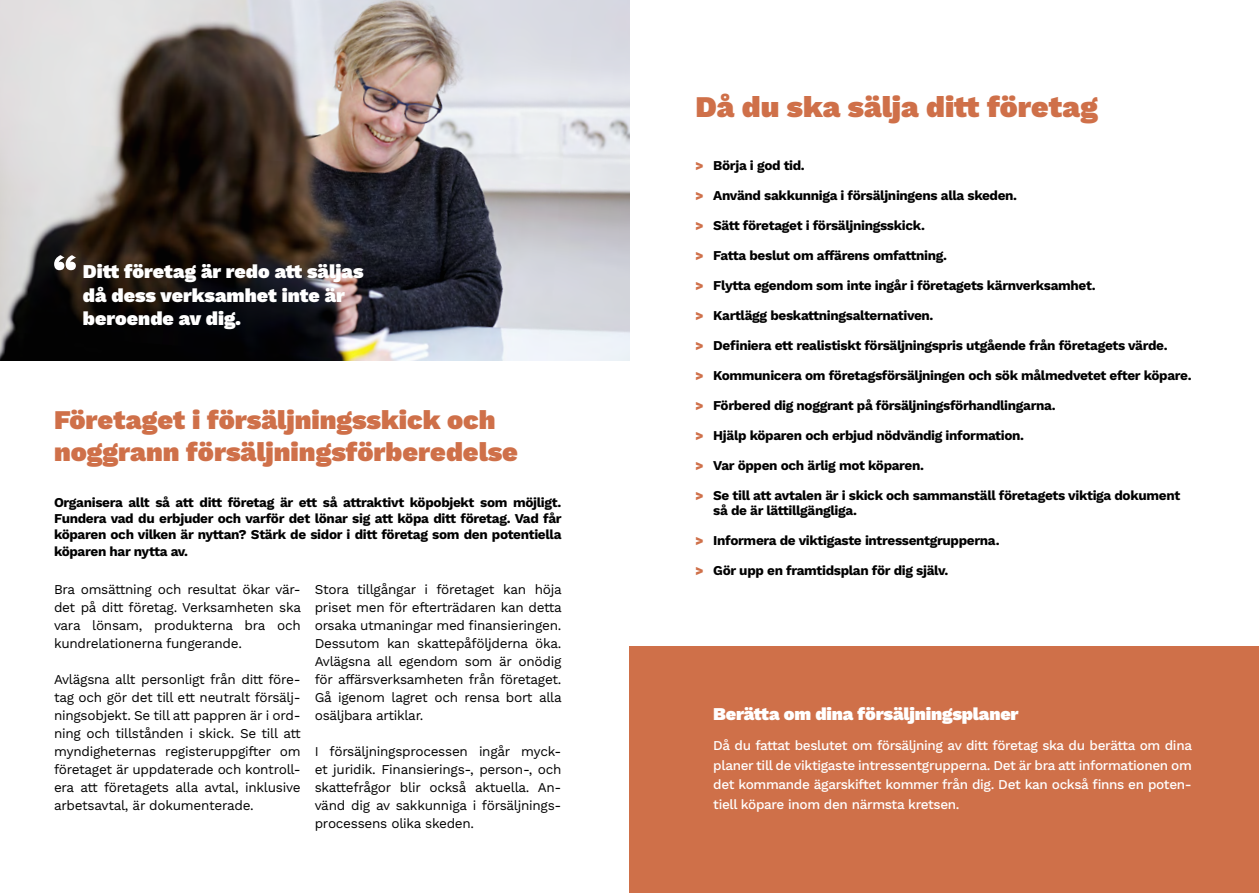
<style>
.page{position:relative;width:1259px;height:893px;background:#fff}
.page>*{position:absolute;margin:0;border:0;box-sizing:border-box;transform-origin:0 0}
.t1{font:900 30px "Work Sans";color:#cf7049}
.t2{font:900 27px/32.4px "Work Sans";color:#cf7049}
.t3{font:900 19.5px/23.4px "Work Sans";color:#fff}
.t4{font:900 18px "Work Sans";letter-spacing:-.01em;color:#fff}
.t5{font:700 13.5px/16.2px "Work Sans";letter-spacing:-.025em;color:#000;text-align:justify}
.t6{font:13.5px/18px "Work Sans";letter-spacing:-.02em;color:#000;text-align:justify}
.t7{font:500 13.5px/19.5px "Work Sans";letter-spacing:-.025em;color:#fff;text-align:justify}
.t8{font:900 13.5px "Work Sans";color:#cf7049}
</style>
<div class="page">
<img style="left:0;top:0;width:629px;height:360px">
<div style="left:629px;top:646px;width:630px;height:247px;background:#cf7049"></div>
<svg style="left:54px;top:255px;width:22px;height:15px"></svg>
<h3 class="t3" style="left:83px;top:261px;width:282px">Ditt företag är redo att säljas då dess verksamhet inte är beroende av dig.</h3>
<h2 class="t2" style="left:54px;top:405px;width:465px">Företaget i försäljningsskick och noggrann försäljningsförberedelse</h2>
<p class="t5" style="left:54px;top:495px;width:509px">Organisera allt så att ditt företag är ett så attraktivt köpobjekt som möjligt.<br>Fundera vad du erbjuder och varför det lönar sig att köpa ditt företag. Vad får köparen och vilken är nyttan? Stärk de sidor i ditt företag som den potentiella köparen har nytta av.</p>
<p class="t6" style="left:54px;top:581px;width:248px">Bra omsättning och resultat ökar vär&shy;det på ditt företag. Verksamheten ska vara lönsam, produkterna bra och kundrelationerna fungerande.</p>
<p class="t6" style="left:54px;top:671px;width:248px">Avlägsna allt personligt från ditt före&shy;tag och gör det till ett neutralt försälj&shy;ningsobjekt. Se till att pappren är i ord&shy;ning och tillstånden i skick. Se till att myndigheternas registeruppgifter om företaget är uppdaterade och kontroll&shy;era att företagets alla avtal, inklusive arbetsavtal, är dokumenterade.</p>
<p class="t6" style="left:315px;top:581px;width:248px">Stora tillgångar i företaget kan höja priset men för efterträdaren kan detta orsaka utmaningar med finansieringen.<br>Dessutom kan skattepåföljderna öka.<br>Avlägsna all egendom som är onödig för affärsverksamheten från företaget.<br>Gå igenom lagret och rensa bort alla osäljbara artiklar.</p>
<p class="t6" style="left:315px;top:743px;width:248px">I försäljningsprocessen ingår myck&shy;et juridik. Finansierings-, person-, och skattefrågor blir också aktuella. An&shy;vänd dig av sakkunniga i försäljnings&shy;processens olika skeden.</p>
<h1 class="t1" style="left:695px;top:90px;width:403px">Då du ska sälja ditt företag</h1>
<p class="t8" style="left:695px;top:158px;width:10px">&gt;</p>
<p class="t8" style="left:695px;top:188px;width:10px">&gt;</p>
<p class="t8" style="left:695px;top:218px;width:10px">&gt;</p>
<p class="t8" style="left:695px;top:248px;width:10px">&gt;</p>
<p class="t8" style="left:695px;top:278px;width:10px">&gt;</p>
<p class="t8" style="left:695px;top:308px;width:10px">&gt;</p>
<p class="t8" style="left:695px;top:338px;width:10px">&gt;</p>
<p class="t8" style="left:695px;top:368px;width:10px">&gt;</p>
<p class="t8" style="left:695px;top:398px;width:10px">&gt;</p>
<p class="t8" style="left:695px;top:428px;width:10px">&gt;</p>
<p class="t8" style="left:695px;top:458px;width:10px">&gt;</p>
<p class="t8" style="left:695px;top:488px;width:10px">&gt;</p>
<p class="t8" style="left:695px;top:533px;width:10px">&gt;</p>
<p class="t8" style="left:695px;top:563px;width:10px">&gt;</p>
<p class="t5" style="left:713px;top:158px;width:93px">Börja i god tid.</p>
<p class="t5" style="left:713px;top:188px;width:305px">Använd sakkunniga i försäljningens alla skeden.</p>
<p class="t5" style="left:713px;top:218px;width:213px">Sätt företaget i försäljningsskick.</p>
<p class="t5" style="left:713px;top:248px;width:235px">Fatta beslut om affärens omfattning.</p>
<p class="t5" style="left:713px;top:278px;width:384px">Flytta egendom som inte ingår i företagets kärnverksamhet.</p>
<p class="t5" style="left:713px;top:308px;width:222px">Kartlägg beskattningsalternativen.</p>
<p class="t5" style="left:713px;top:338px;width:456px">Definiera ett realistiskt försäljningspris utgående från företagets värde.</p>
<p class="t5" style="left:713px;top:368px;width:480px">Kommunicera om företagsförsäljningen och sök målmedvetet efter köpare.</p>
<p class="t5" style="left:713px;top:398px;width:344px">Förbered dig noggrant på försäljningsförhandlingarna.</p>
<p class="t5" style="left:713px;top:428px;width:312px">Hjälp köparen och erbjud nödvändig information.</p>
<p class="t5" style="left:713px;top:458px;width:212px">Var öppen och ärlig mot köparen.</p>
<p class="t5" style="left:713px;top:489px;width:468px;line-height:15px">Se till att avtalen är i skick och sammanställ företagets viktiga dokument så de är lättillgängliga.</p>
<p class="t5" style="left:713px;top:533px;width:288px">Informera de viktigaste intressentgrupperna.</p>
<p class="t5" style="left:713px;top:563px;width:236px">Gör upp en framtidsplan för dig själv.</p>
<h3 class="t4" style="left:713px;top:704px;width:307px">Berätta om dina försäljningsplaner</h3>
<p class="t7" style="left:713px;top:736px;width:480px">Då du fattat beslutet om försäljning av ditt företag ska du berätta om dina planer till de viktigaste intressentgrupperna. Det är bra att informationen om det kommande ägarskiftet kommer från dig. Det kan också finns en poten&shy;tiell köpare inom den närmsta kretsen.</p>
</div>
